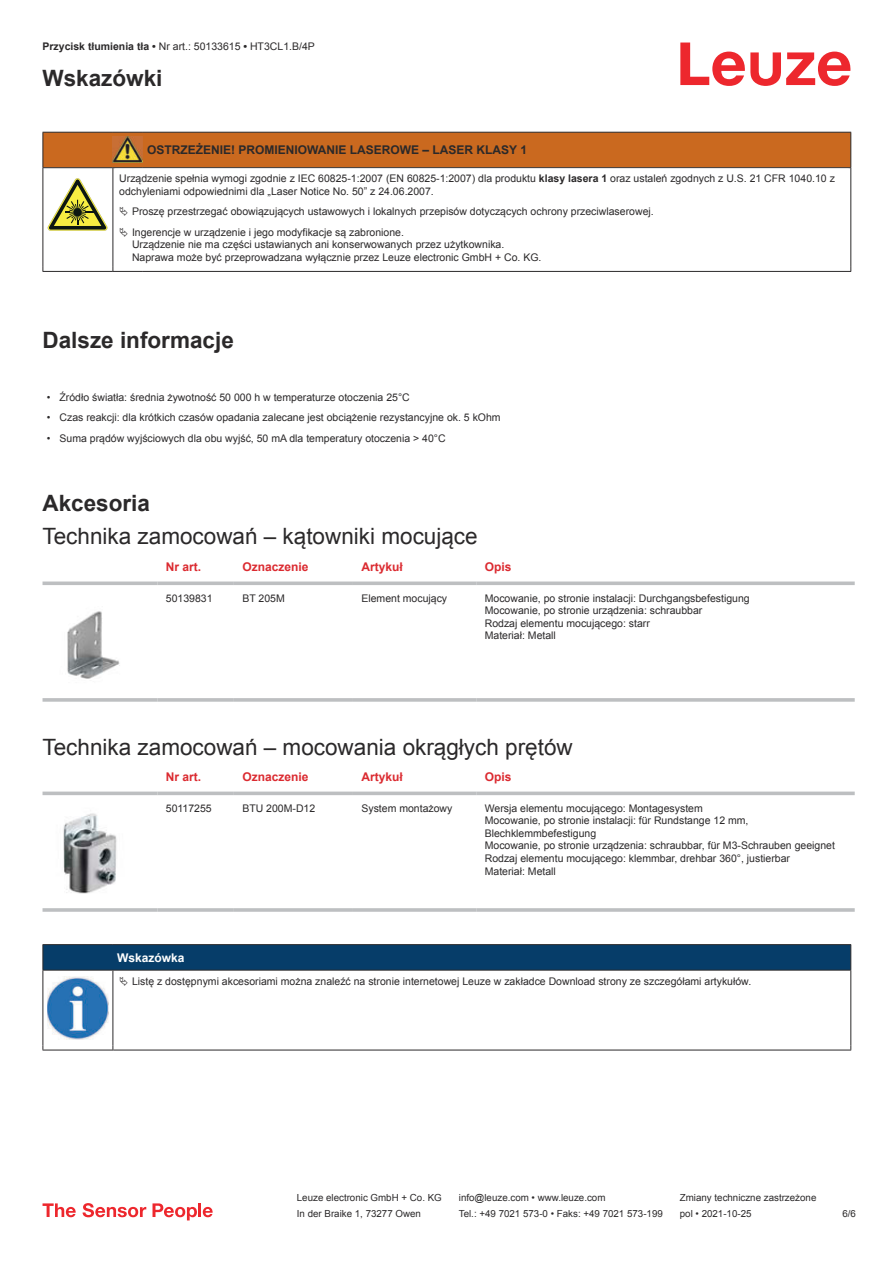
<style>
.page{position:relative;width:893px;height:1263px;background:#fff}
.page>*{position:absolute;margin:0;border:0;box-sizing:border-box;transform-origin:0 0}
.t1{font:22.5px "Arial";color:#2b292a}
.t2{font:700 22.5px "Arial";color:#2b292a}
.t3{font:700 12px "Arial";color:#db2a30}
.t4{font:700 12px "Arial";color:#2b292a}
.t5{font:700 12px "Arial";color:#fff}
.t6{font:10.5px/12.6px "Arial";color:#2b292a}
.t7{font:9.75px "Arial";color:#2b292a}
.s1{font-weight:700}
</style>
<div class="page">
<svg style="left:680px;top:43px;width:170px;height:43px"></svg>
<svg style="left:43px;top:581px;width:114px;height:4px"></svg>
<svg style="left:157px;top:581px;width:77px;height:4px"></svg>
<svg style="left:234px;top:581px;width:119px;height:4px"></svg>
<svg style="left:353px;top:581px;width:123px;height:4px"></svg>
<svg style="left:476px;top:581px;width:379px;height:4px;background:#c5c7c9"></svg>
<svg style="left:43px;top:698px;width:114px;height:4px"></svg>
<hr style="left:157px;top:698px;width:77px;height:4px;background:#c5c6c8">
<svg style="left:234px;top:698px;width:119px;height:4px"></svg>
<svg style="left:353px;top:698px;width:123px;height:4px"></svg>
<hr style="left:476px;top:698px;width:379px;height:4px;background:#c5c6c8">
<img style="left:67px;top:611px;width:53px;height:68px">
<svg style="left:43px;top:795px;width:811px;height:1px"></svg>
<svg style="left:43px;top:791px;width:114px;height:4px"></svg>
<svg style="left:157px;top:791px;width:77px;height:4px"></svg>
<svg style="left:234px;top:791px;width:119px;height:4px"></svg>
<svg style="left:353px;top:791px;width:123px;height:4px"></svg>
<svg style="left:476px;top:791px;width:379px;height:4px;background:#c6c8ca"></svg>
<hr style="left:43px;top:908px;width:114px;height:4px;background:#bdbfc1">
<hr style="left:157px;top:908px;width:77px;height:4px;background:#c9cbcc">
<hr style="left:234px;top:908px;width:119px;height:4px;background:#c4c6c7">
<hr style="left:353px;top:908px;width:123px;height:4px;background:#bdbfc1">
<hr style="left:476px;top:908px;width:379px;height:4px;background:#c9cbcc">
<img style="left:63px;top:813px;width:54px;height:81px">
<svg style="left:44px;top:971px;width:806px;height:79px"></svg>
<hr style="left:43px;top:944px;width:70px;height:1px;background:#2b292a">
<hr style="left:43px;top:970px;width:70px;height:1px;background:#2b292a">
<hr style="left:113px;top:944px;width:738px;height:1px;background:#2b292a">
<svg style="left:43px;top:945px;width:808px;height:25px;background:#063c67"></svg>
<hr style="left:113px;top:970px;width:738px;height:1px;background:#2b292a">
<hr style="left:43px;top:970px;width:1px;height:75px;background:#2b292a">
<hr style="left:113px;top:970px;width:1px;height:75px;background:#2b292a">
<hr style="left:850px;top:970px;width:1px;height:75px;background:#2b292a">
<hr style="left:43px;top:1050px;width:70px;height:1px;background:#2b292a">
<hr style="left:113px;top:1050px;width:738px;height:1px;background:#2b292a">
<img style="left:47px;top:976px;width:61px;height:63px">
<div style="left:115px;top:971px;width:734px;height:20px;background:#fff"></div>
<svg style="left:43px;top:1203px;width:33px;height:14px"></svg>
<svg style="left:83px;top:1203px;width:63px;height:14px"></svg>
<svg style="left:153px;top:1203px;width:44px;height:17px"></svg>
<hr style="left:198px;top:1203px;width:3px;height:14px;background:#ed272d">
<svg style="left:203px;top:1207px;width:10px;height:10px"></svg>
<div style="left:44px;top:133px;width:806px;height:34px;background:#ca691f"></div>
<svg style="left:44px;top:168px;width:806px;height:103px"></svg>
<hr style="left:43px;top:132px;width:70px;height:1px;background:#2b292a">
<hr style="left:43px;top:133px;width:1px;height:34px;background:#2b292a">
<hr style="left:43px;top:167px;width:70px;height:1px;background:#2b292a">
<hr style="left:113px;top:132px;width:30px;height:1px;background:#2b292a">
<hr style="left:113px;top:167px;width:30px;height:1px;background:#2b292a">
<hr style="left:143px;top:132px;width:708px;height:1px;background:#2b292a">
<hr style="left:850px;top:133px;width:1px;height:34px;background:#2b292a">
<hr style="left:143px;top:167px;width:708px;height:1px;background:#2b292a">
<hr style="left:43px;top:168px;width:1px;height:99px;background:#2b292a">
<hr style="left:113px;top:168px;width:1px;height:99px;background:#2b292a">
<hr style="left:850px;top:168px;width:1px;height:99px;background:#2b292a">
<hr style="left:43px;top:271px;width:70px;height:1px;background:#2b292a">
<hr style="left:113px;top:271px;width:30px;height:1px;background:#2b292a">
<hr style="left:143px;top:271px;width:708px;height:1px;background:#2b292a">
<img style="left:113px;top:136px;width:30px;height:27px">
<svg style="left:47px;top:178px;width:60px;height:53px"></svg>
<svg style="left:115px;top:169px;width:734px;height:98px"></svg>
<svg style="left:120px;top:207px;width:8px;height:9px"></svg>
<svg style="left:120px;top:227px;width:8px;height:10px"></svg>
<p class="t6" style="left:43px;top:41px;width:274px"><span class="s1">Przycisk tłumienia tła •</span> Nr art.: 50133615 <span class="s1">•</span> HT3CL1.B/4P</p>
<h1 class="t2" style="left:43px;top:63px;width:122px">Wskazówki</h1>
<p class="t4" style="left:147px;top:141px;width:381px">OSTRZEŻENIE! PROMIENIOWANIE LASEROWE – LASER KLASY 1</p>
<p class="t6" style="left:119px;top:172px;width:717px">Urządzenie spełnia wymogi zgodnie z IEC 60825-1:2007 (EN 60825-1:2007) dla produktu <span class="s1">klasy lasera 1</span> oraz ustaleń zgodnych z U.S. 21 CFR 1040.10 z odchyleniami odpowiednimi dla „Laser Notice No. 50” z 24.06.2007.</p>
<p class="t6" style="left:132px;top:201px;width:523px;line-height:20.2px">Proszę przestrzegać obowiązujących ustawowych i lokalnych przepisów dotyczących ochrony przeciwlaserowej.<br>Ingerencje w urządzenie i jego modyfikacje są zabronione.</p>
<p class="t6" style="left:132px;top:238px;width:411px">Urządzenie nie ma części ustawianych ani konserwowanych przez użytkownika.<br>Naprawa może być przeprowadzana wyłącznie przez Leuze electronic GmbH + Co. KG.</p>
<h1 class="t2" style="left:43px;top:324px;width:193px">Dalsze informacje</h1>
<p class="t6" style="left:47px;top:391px;width:365px">• Źródło światła: średnia żywotność 50 000 h w temperaturze otoczenia 25°C</p>
<p class="t6" style="left:47px;top:411px;width:455px">• Czas reakcji: dla krótkich czasów opadania zalecane jest obciążenie rezystancyjne ok. 5 kOhm</p>
<p class="t6" style="left:47px;top:431px;width:400px">• Suma prądów wyjściowych dla obu wyjść, 50 mA dla temperatury otoczenia &gt; 40°C</p>
<h1 class="t2" style="left:43px;top:494px;width:109px">Akcesoria</h1>
<h1 class="t1" style="left:43px;top:521px;width:437px">Technika zamocowań – kątowniki mocujące</h1>
<p class="t3" style="left:166px;top:562px;width:37px">Nr art.</p>
<p class="t3" style="left:242px;top:562px;width:68px">Oznaczenie</p>
<p class="t3" style="left:361px;top:558px;width:43px">Artykuł</p>
<p class="t3" style="left:485px;top:562px;width:28px">Opis</p>
<p class="t6" style="left:166px;top:591px;width:48px">50139831</p>
<p class="t6" style="left:242px;top:592px;width:44px">BT 205M</p>
<p class="t6" style="left:361px;top:591px;width:87px">Element mocujący</p>
<p class="t6" style="left:485px;top:591px;width:266px">Mocowanie, po stronie instalacji: Durchgangsbefestigung Mocowanie, po stronie urządzenia: schraubbar<br>Rodzaj elementu mocującego: starr<br>Materiał: Metall</p>
<h1 class="t1" style="left:43px;top:731px;width:532px">Technika zamocowań – mocowania okrągłych prętów</h1>
<p class="t3" style="left:166px;top:772px;width:37px">Nr art.</p>
<p class="t3" style="left:242px;top:772px;width:68px">Oznaczenie</p>
<p class="t3" style="left:361px;top:768px;width:43px">Artykuł</p>
<p class="t3" style="left:485px;top:772px;width:28px">Opis</p>
<p class="t6" style="left:166px;top:802px;width:47px">50117255</p>
<p class="t6" style="left:242px;top:802px;width:74px">BTU 200M-D12</p>
<p class="t6" style="left:361px;top:801px;width:93px">System montażowy</p>
<p class="t6" style="left:485px;top:801px;width:352px">Wersja elementu mocującego: Montagesystem<br>Mocowanie, po stronie instalacji: für Rundstange 12 mm, Blechklemmbefestigung<br>Mocowanie, po stronie urządzenia: schraubbar, für M3-Schrauben geeignet Rodzaj elementu mocującego: klemmbar, drehbar 360°, justierbar<br>Materiał: Metall</p>
<p class="t5" style="left:117px;top:949px;width:69px">Wskazówka</p>
<p class="t6" style="left:132px;top:975px;width:621px">Listę z dostępnymi akcesoriami można znaleźć na stronie internetowej Leuze w zakładce Download strony ze szczegółami artykułów.</p>
<p class="t7" style="left:297px;top:1191px;width:146px">Leuze electronic GmbH + Co. KG</p>
<p class="t7" style="left:459px;top:1191px;width:148px">info@leuze.com • www.leuze.com</p>
<p class="t7" style="left:680px;top:1191px;width:138px">Zmiany techniczne zastrzeżone</p>
<p class="t7" style="left:297px;top:1210px;width:126px">In der Braike 1, 73277 Owen</p>
<p class="t7" style="left:459px;top:1207px;width:205px">Tel.: +49 7021 573-0 • Faks: +49 7021 573-199</p>
<p class="t7" style="left:680px;top:1207px;width:73px">pol • 2021-10-25</p>
<p class="t7" style="left:842px;top:1210px;width:15px">6 /6</p>
</div>
